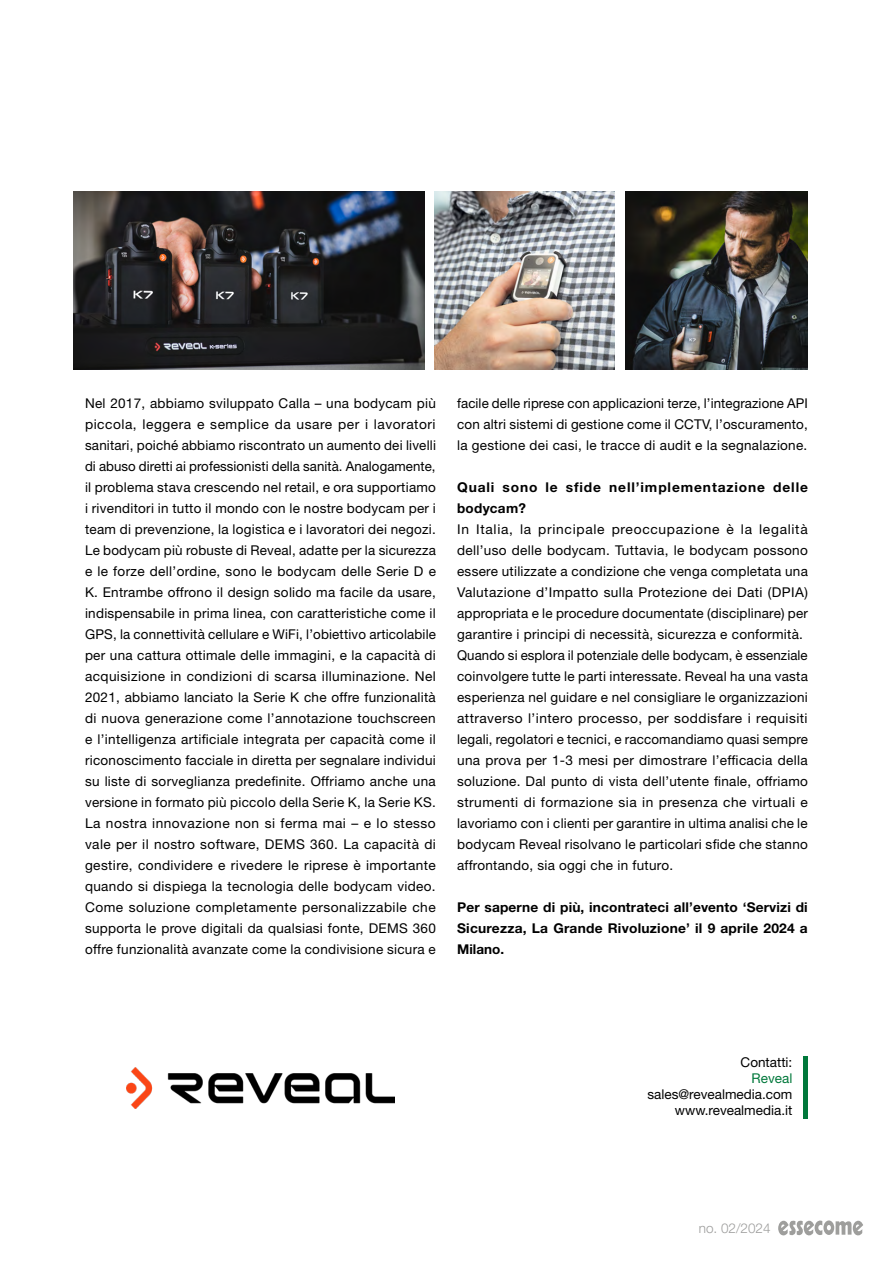
<style>
.page{position:relative;width:893px;height:1263px;background:#fff}
.page>*{position:absolute;margin:0;border:0;box-sizing:border-box;transform-origin:0 0}
.t1{font:13.5px/21px "Helvetica Neue LT Std";letter-spacing:.02em;color:#000;text-align:justify}
.t2{font:700 13.5px/21px "Helvetica Neue LT Std";letter-spacing:.015em;color:#000;text-align:justify}
.t3{font:700 13.5px/21px "Helvetica Neue LT Std";letter-spacing:.065em;color:#000}
.t4{font:13.5px/16.2px "Helvetica Neue LT Std";color:#000;text-align:right}
.t5{font:300 13.5px "Helvetica Neue LT Std";color:#9d9d9c}
.t6{font:13.5px "Helvetica Neue LT Std";color:#00783b}
</style>
<div class="page">
<img style="left:434px;top:191px;width:181px;height:178px">
<img style="left:73px;top:191px;width:351px;height:178px">
<img style="left:625px;top:191px;width:183px;height:178px">
<div style="left:803px;top:1056px;width:5px;height:62px;background:#00783b"></div>
<img style="left:126px;top:1067px;width:268px;height:41px">
<svg style="left:778px;top:1220px;width:85px;height:16px"></svg>
<p class="t1" style="left:85px;top:392px;width:353px">Nel 2017, abbiamo sviluppato Calla – una bodycam più piccola, leggera e semplice da usare per i lavoratori sanitari, poiché abbiamo riscontrato un aumento dei livelli di abuso diretti ai professionisti della sanità. Analogamente, il problema stava crescendo nel retail, e ora supportiamo i rivenditori in tutto il mondo con le nostre bodycam per i team di prevenzione, la logistica e i lavoratori dei negozi.<br>Le bodycam più robuste di Reveal, adatte per la sicurezza e le forze dell’ordine, sono le bodycam delle Serie D e K. Entrambe offrono il design solido ma facile da usare, indispensabile in prima linea, con caratteristiche come il GPS, la connettività cellulare e WiFi, l’obiettivo articolabile per una cattura ottimale delle immagini, e la capacità di acquisizione in condizioni di scarsa illuminazione. Nel 2021, abbiamo lanciato la Serie K che offre funzionalità di nuova generazione come l’annotazione touchscreen e l’intelligenza artificiale integrata per capacità come il riconoscimento facciale in diretta per segnalare individui su liste di sorveglianza predefinite. Offriamo anche una versione in formato più piccolo della Serie K, la Serie KS.<br>La nostra innovazione non si ferma mai – e lo stesso vale per il nostro software, DEMS 360. La capacità di gestire, condividere e rivedere le riprese è importante quando si dispiega la tecnologia delle bodycam video.<br>Come soluzione completamente personalizzabile che supporta le prove digitali da qualsiasi fonte, DEMS 360 offre funzionalità avanzate come la condivisione sicura e</p>
<p class="t1" style="left:457px;top:392px;width:352px">facile delle riprese con applicazioni terze, l’integrazione API con altri sistemi di gestione come il CCTV, l’oscuramento, la gestione dei casi, le tracce di audit e la segnalazione.</p>
<p class="t3" style="left:457px;top:476px;width:352px">Quali sono le sfide nell’implementazione delle bodycam?</p>
<p class="t1" style="left:457px;top:518px;width:352px;text-align:left">In Italia, la principale preoccupazione è la legalità dell’uso delle bodycam. Tuttavia, le bodycam possono essere utilizzate a condizione che venga completata una Valutazione d’Impatto sulla Protezione dei Dati (DPIA) appropriata e le procedure documentate (disciplinare) per garantire i principi di necessità, sicurezza e conformità.<br>Quando si esplora il potenziale delle bodycam, è essenziale coinvolgere tutte le parti interessate. Reveal ha una vasta esperienza nel guidare e nel consigliare le organizzazioni attraverso l’intero processo, per soddisfare i requisiti legali, regolatori e tecnici, e raccomandiamo quasi sempre una prova per 1-3 mesi per dimostrare l’efficacia della soluzione. Dal punto di vista dell’utente finale, offriamo strumenti di formazione sia in presenza che virtuali e lavoriamo con i clienti per garantire in ultima analisi che le bodycam Reveal risolvano le particolari sfide che stanno affrontando, sia oggi che in futuro.</p>
<p class="t2" style="left:457px;top:896px;width:352px">Per saperne di più, incontrateci all’evento ‘Servizi di Sicurezza, La Grande Rivoluzione’ il 9 aprile 2024 a Milano.</p>
<p class="t4" style="left:741px;top:1054px;width:53px">Contatti:</p>
<p class="t6" style="left:752px;top:1070px;width:42px">Reveal</p>
<p class="t4" style="left:647px;top:1086px;width:146px">sales@revealmedia.com www.revealmedia.it</p>
<p class="t5" style="left:699px;top:1220px;width:73px">no. 02/2024</p>
</div>
